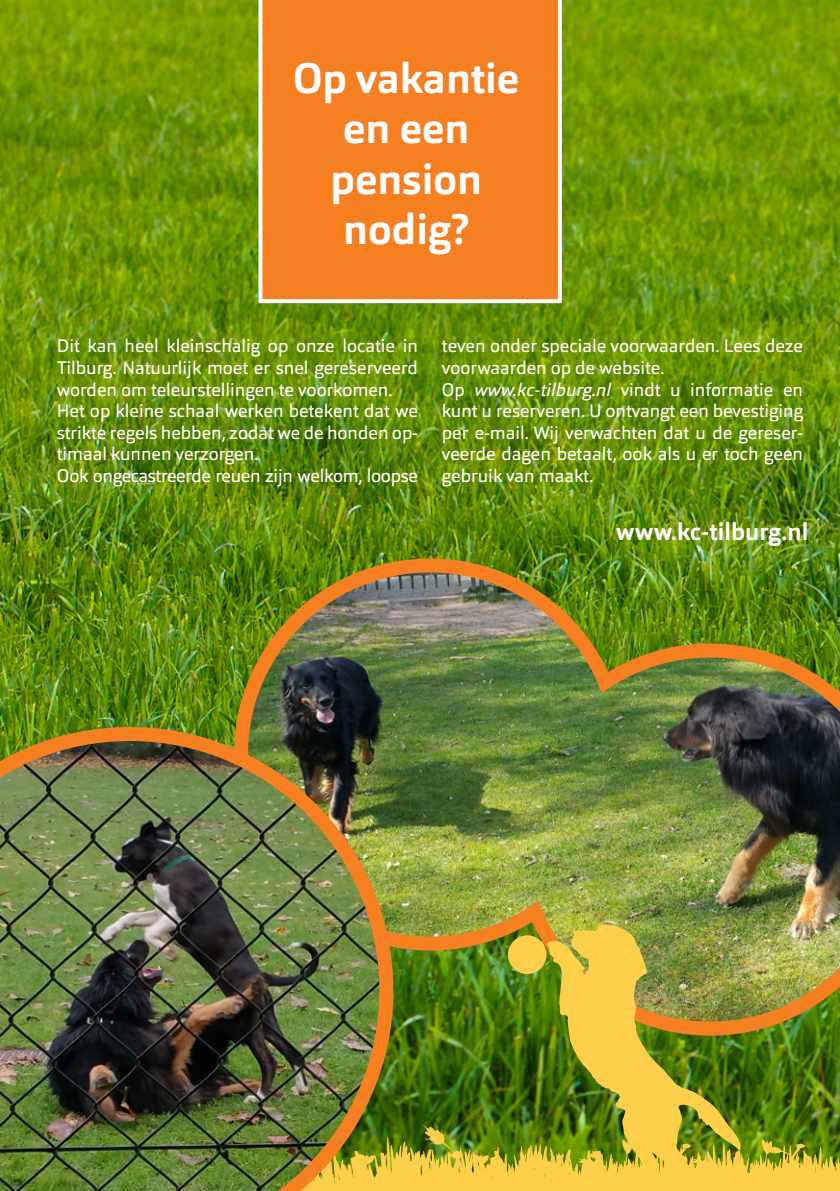
<style>
.page{position:relative;width:840px;height:1191px;background:#fff}
.page>*{position:absolute;margin:0;border:0;box-sizing:border-box;transform-origin:0 0}
.t1{font:700 42px "Orgon";color:#fff}
.t2{font:700 24px "Orgon";color:#fff}
.t3{font:18px/21.6px "Orgon";color:#fff;text-align:justify}
.t4{font:18px "Orgon";letter-spacing:-.02em;color:#fff}
.s1{font-style:italic}
</style>
<div class="page">
<img style="left:0;top:0;width:839px;height:727px">
<img style="left:227px;top:551px;width:612px;height:373px">
<div style="left:258px;top:0;width:303px;height:303px;background:#f57f21"></div>
<img style="left:393px;top:924px;width:446px;height:267px">
<div style="left:507px;top:935px;width:39px;height:39px;background:#fecf4b;border-radius:50%"></div>
<img style="left:0;top:727px;width:393px;height:464px">
<p class="t1" style="left:293px;top:51px;width:227px">Op vakantie</p>
<p class="t1" style="left:343px;top:102px;width:127px">en een</p>
<p class="t1" style="left:330px;top:152px;width:153px">pension</p>
<p class="t1" style="left:343px;top:202px;width:127px">nodig?</p>
<p class="t3" style="left:57px;top:335px;width:362px">Dit kan heel kleinschalig op onze locatie in Tilburg. Natuurlijk moet er snel gereserveerd worden om teleurstellingen te voorkomen.</p>
<p class="t3" style="left:57px;top:400px;width:362px">Het op kleine schaal werken betekent dat we strikte regels hebben, zodat we de honden op&shy;timaal kunnen verzorgen.</p>
<p class="t4" style="left:57px;top:464px;width:362px">Ook ongecastreerde reuen zijn welkom, loopse</p>
<p class="t3" style="left:441px;top:335px;width:362px">teven onder speciale voorwaarden. Lees deze voorwaarden op de website.</p>
<p class="t3" style="left:441px;top:378px;width:362px">Op <span class="s1">www.kc-tilburg.nl</span> vindt u informatie en kunt u reserveren. U ontvangt een bevestiging per e-mail. Wij verwachten dat u de gereser&shy;veerde dagen betaalt, ook als u er toch geen gebruik van maakt.</p>
<p class="t2" style="left:615px;top:516px;width:194px">www.kc-tilburg.nl</p>
</div>
